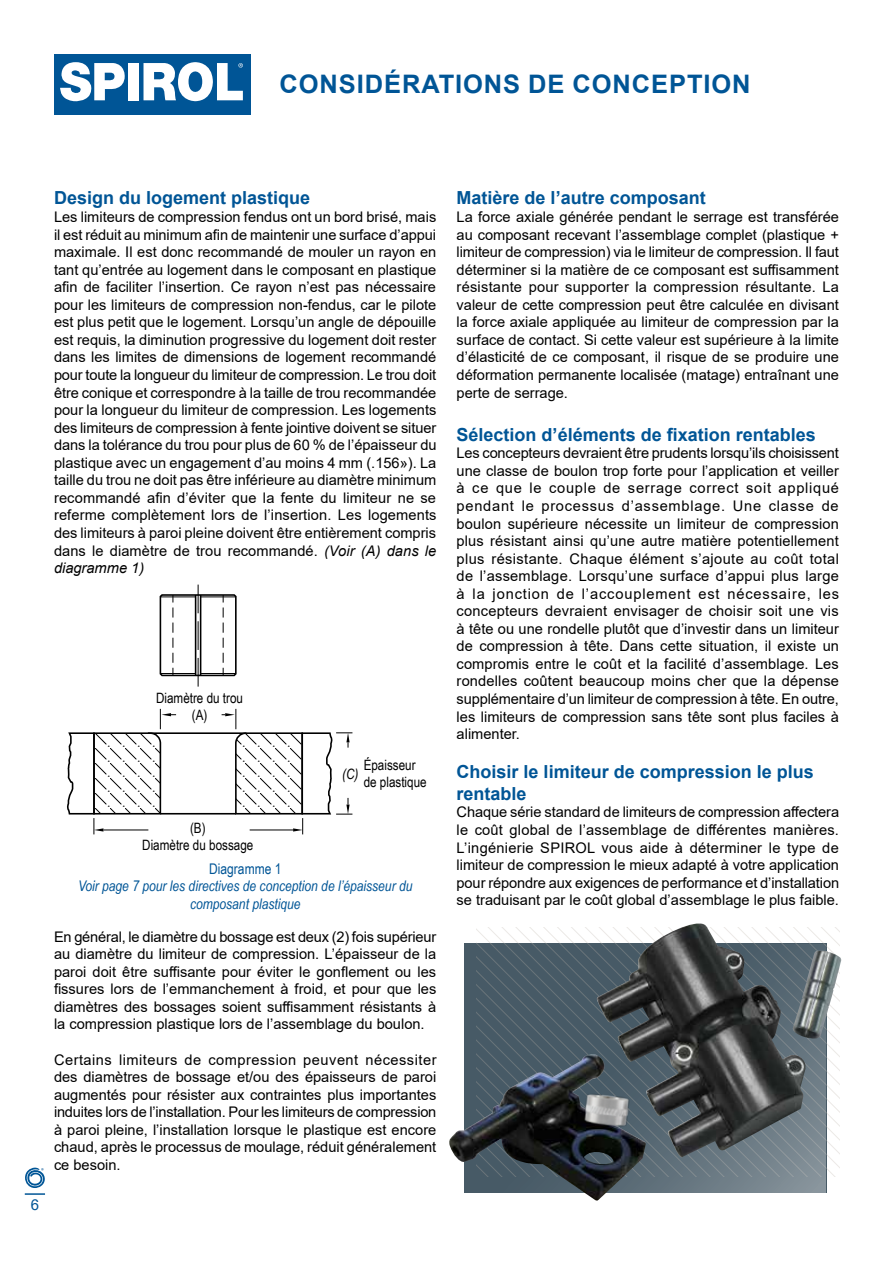
<style>
.page{position:relative;width:893px;height:1263px;background:#fff}
.page>*{position:absolute;margin:0;border:0;box-sizing:border-box;transform-origin:0 0}
.t1{font:700 25.5px "Arial";letter-spacing:.035em;color:#005596}
.t2{font:700 18px/21.6px "Arial";color:#005596}
.t3{font:15px "Arial";color:#005596}
.t4{font:14.7px/17.5px "Arial";color:#000;text-align:justify}
.t5{font:italic 14.7px/17.7px "Arial Narrow";color:#005596;text-align:center}
.t6{font:14.7px "Arial Narrow";color:#005596}
.t7{font:14.25px/17.1px "Arial Narrow";color:#000;text-align:center}
.t8{font:italic 14.25px "Arial Narrow";color:#000}
.s1{font-style:italic}
</style>
<div class="page">
<hr style="left:25px;top:1193px;width:20px;height:2px;background:#005596">
<svg style="left:25px;top:1167px;width:20px;height:21px"></svg>
<svg style="left:477px;top:927px;width:362px;height:249px"></svg>
<svg style="left:464px;top:944px;width:362px;height:249px;background:#596a74"></svg>
<div style="left:54px;top:54px;width:196px;height:60px;background:#005596"></div>
<div style="left:128px;top:63px;width:10px;height:37px;background:#fff"></div>
<svg style="left:60px;top:62px;width:65px;height:39px"></svg>
<svg style="left:143px;top:62px;width:100px;height:40px"></svg>
<img style="left:597px;top:923px;width:208px;height:234px">
<img style="left:449px;top:1054px;width:197px;height:146px">
<img style="left:582px;top:1089px;width:51px;height:40px">
<img style="left:792px;top:950px;width:50px;height:89px">
<hr style="left:160px;top:813px;width:76px;height:1px;background:#000">
<hr style="left:148px;top:732px;width:98px;height:2px;background:#000">
<svg style="left:67px;top:709px;width:109px;height:125px"></svg>
<svg style="left:222px;top:709px;width:130px;height:125px"></svg>
<svg style="left:159px;top:585px;width:78px;height:102px"></svg>
<h1 class="t1" style="left:280px;top:66px;width:472px">CONSIDÉRATIONS DE CONCEPTION</h1>
<p class="t2" style="left:54px;top:188px;width:258px">Design du logement plastique</p>
<p class="t4" style="left:54px;top:208px;width:384px">Les limiteurs de compression fendus ont un bord brisé, mais il est réduit au minimum afin de maintenir une surface d’appui maximale. Il est donc recommandé de mouler un rayon en tant qu’entrée au logement dans le composant en plastique afin de faciliter l’insertion. Ce rayon n’est pas nécessaire pour les limiteurs de compression non-fendus, car le pilote est plus petit que le logement. Lorsqu’un angle de dépouille est requis, la diminution progressive du logement doit rester dans les limites de dimensions de logement recommandé pour toute la longueur du limiteur de compression. Le trou doit être conique et correspondre à la taille de trou recommandée pour la longueur du limiteur de compression. Les logements des limiteurs de compression à fente jointive doivent se situer dans la tolérance du trou pour plus de 60 % de l’épaisseur du plastique avec un engagement d’au moins 4 mm (.156»). La taille du trou ne doit pas être inférieure au diamètre minimum recommandé afin d’éviter que la fente du limiteur ne se referme complètement lors de l’insertion. Les logements des limiteurs à paroi pleine doivent être entièrement compris dans le diamètre de trou recommandé. <span class="s1">(Voir (A) dans le diagramme 1)</span></p>
<p class="t3" style="left:31px;top:1194px;width:10px">6</p>
<p class="t7" style="left:156px;top:688px;width:89px">Diamètre du trou (A)</p>
<p class="t7" style="left:142px;top:819px;width:113px">(B)<br>Diamètre du bossage</p>
<p class="t7" style="left:364px;top:755px;width:65px;text-align:left">Épaisseur de plastique</p>
<p class="t8" style="left:342px;top:763px;width:18px">(C)</p>
<p class="t6" style="left:209px;top:858px;width:74px">Diagramme 1</p>
<p class="t5" style="left:78px;top:877px;width:336px">Voir page 7 pour les directives de conception de l’épaisseur du composant plastique</p>
<p class="t4" style="left:54px;top:928px;width:384px">En général, le diamètre du bossage est deux (2) fois supérieur au diamètre du limiteur de compression. L’épaisseur de la paroi doit être suffisante pour éviter le gonflement ou les fissures lors de l’emmanchement à froid, et pour que les diamètres des bossages soient suffisamment résistants à la compression plastique lors de l’assemblage du boulon.</p>
<p class="t4" style="left:54px;top:1050px;width:384px">Certains limiteurs de compression peuvent nécessiter des diamètres de bossage et/ou des épaisseurs de paroi augmentés pour résister aux contraintes plus importantes induites lors de l’installation. Pour les limiteurs de compression à paroi pleine, l’installation lorsque le plastique est encore chaud, après le processus de moulage, réduit généralement ce besoin.</p>
<p class="t2" style="left:457px;top:188px;width:251px">Matière de l’autre composant</p>
<p class="t4" style="left:457px;top:208px;width:384px">La force axiale générée pendant le serrage est transférée au composant recevant l’assemblage complet (plastique + limiteur de compression) via le limiteur de compression. Il faut déterminer si la matière de ce composant est suffisamment résistante pour supporter la compression résultante. La valeur de cette compression peut être calculée en divisant la force axiale appliquée au limiteur de compression par la surface de contact. Si cette valeur est supérieure à la limite d’élasticité de ce composant, il risque de se produire une déformation permanente localisée (matage) entraînant une perte de serrage.</p>
<p class="t2" style="left:457px;top:424px;width:361px">Sélection d’éléments de fixation rentables</p>
<p class="t4" style="left:457px;top:444px;width:384px">Les concepteurs devraient être prudents lorsqu’ils choisissent une classe de boulon trop forte pour l’application et veiller à ce que le couple de serrage correct soit appliqué pendant le processus d’assemblage. Une classe de boulon supérieure nécessite un limiteur de compression plus résistant ainsi qu’une autre matière potentiellement plus résistante. Chaque élément s’ajoute au coût total de l’assemblage. Lorsqu’une surface d’appui plus large à la jonction de l’accouplement est nécessaire, les concepteurs devraient envisager de choisir soit une vis à tête ou une rondelle plutôt que d’investir dans un limiteur de compression à tête. Dans cette situation, il existe un compromis entre le coût et la facilité d’assemblage. Les rondelles coûtent beaucoup moins cher que la dépense supplémentaire d’un limiteur de compression à tête. En outre, les limiteurs de compression sans tête sont plus faciles à alimenter.</p>
<p class="t2" style="left:457px;top:761px;width:359px">Choisir le limiteur de compression le plus rentable</p>
<p class="t4" style="left:457px;top:803px;width:384px">Chaque série standard de limiteurs de compression affectera le coût global de l’assemblage de différentes manières.<br>L’ingénierie SPIROL vous aide à déterminer le type de limiteur de compression le mieux adapté à votre application pour répondre aux exigences de performance et d’installation se traduisant par le coût global d’assemblage le plus faible.</p>
</div>
